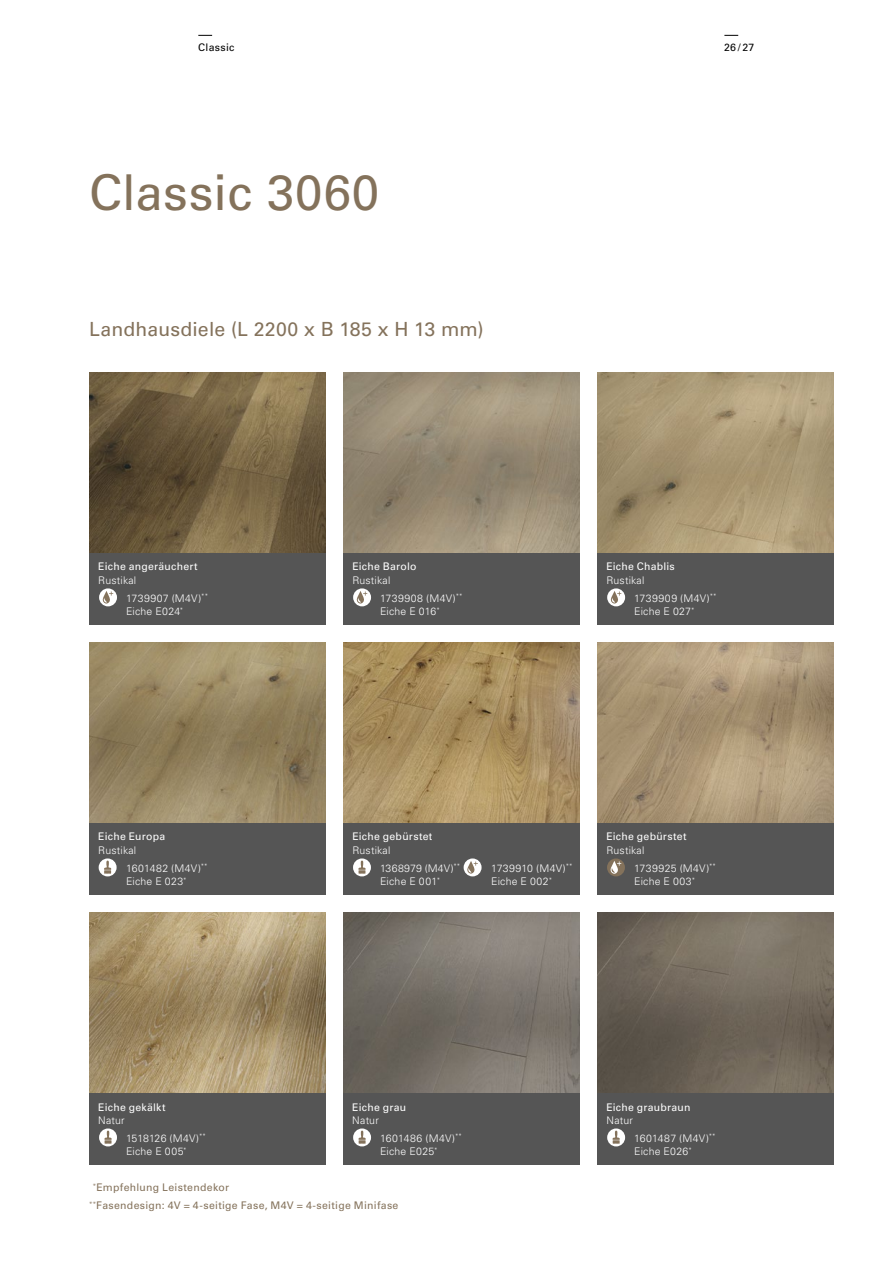
<style>
.page{position:relative;width:893px;height:1263px;background:#fff}
.page>*{position:absolute;margin:0;border:0;box-sizing:border-box;transform-origin:0 0}
.t1{font:49.5px "Univers LT Pro 55 Roman";letter-spacing:.005em;color:#84725b}
.t2{font:19.5px "Univers LT Pro 55 Roman";letter-spacing:.005em;color:#84725b}
.t3{font:300 10.5px/13.5px "Univers LT Pro 45";letter-spacing:.02em;color:#fff}
.t4{font:10.5px "Univers LT Pro 55 Roman";letter-spacing:.02em;color:#fff}
.t5{font:10.5px "Univers LT Pro 55 Roman";letter-spacing:.03em;color:#84725b}
.t6{font:10.5px "Univers LT Pro 55 Roman";letter-spacing:.03em;color:#000}
</style>
<div class="page">
<div style="left:343px;top:552px;width:236px;height:72px;background:#555"></div>
<div style="left:343px;top:822px;width:236px;height:72px;background:#555"></div>
<div style="left:343px;top:1092px;width:236px;height:72px;background:#555"></div>
<div style="left:89px;top:822px;width:236px;height:72px;background:#555"></div>
<div style="left:89px;top:1092px;width:236px;height:72px;background:#555"></div>
<div style="left:89px;top:552px;width:236px;height:72px;background:#555"></div>
<div style="left:597px;top:552px;width:236px;height:72px;background:#555"></div>
<div style="left:597px;top:822px;width:236px;height:72px;background:#555"></div>
<div style="left:597px;top:1092px;width:236px;height:72px;background:#555"></div>
<img style="left:343px;top:372px;width:236px;height:180px">
<img style="left:343px;top:912px;width:236px;height:180px">
<img style="left:89px;top:642px;width:236px;height:180px">
<img style="left:89px;top:912px;width:236px;height:180px">
<img style="left:89px;top:372px;width:236px;height:180px">
<img style="left:597px;top:372px;width:236px;height:180px">
<img style="left:597px;top:912px;width:236px;height:180px">
<svg style="left:464px;top:858px;width:18px;height:18px"></svg>
<svg style="left:467px;top:861px;width:11px;height:13px"></svg>
<div style="left:607px;top:858px;width:18px;height:18px;background:#84725b;border-radius:50%"></div>
<svg style="left:610px;top:861px;width:11px;height:13px"></svg>
<div style="left:353px;top:858px;width:18px;height:18px;background:#fff;border-radius:50%"></div>
<svg style="left:358px;top:861px;width:8px;height:13px"></svg>
<div style="left:99px;top:858px;width:18px;height:18px;background:#fff;border-radius:50%"></div>
<svg style="left:104px;top:861px;width:7px;height:13px"></svg>
<svg style="left:99px;top:588px;width:18px;height:18px"></svg>
<svg style="left:102px;top:591px;width:11px;height:13px"></svg>
<div style="left:353px;top:588px;width:18px;height:18px;background:#fff;border-radius:50%"></div>
<svg style="left:356px;top:591px;width:11px;height:13px"></svg>
<div style="left:607px;top:588px;width:18px;height:18px;background:#fff;border-radius:50%"></div>
<svg style="left:610px;top:591px;width:11px;height:13px"></svg>
<div style="left:99px;top:1128px;width:18px;height:18px;background:#fff;border-radius:50%"></div>
<svg style="left:104px;top:1131px;width:8px;height:13px"></svg>
<div style="left:353px;top:1128px;width:18px;height:18px;background:#fff;border-radius:50%"></div>
<svg style="left:358px;top:1131px;width:8px;height:13px"></svg>
<div style="left:607px;top:1128px;width:18px;height:18px;background:#fff;border-radius:50%"></div>
<svg style="left:613px;top:1131px;width:7px;height:13px"></svg>
<img style="left:343px;top:642px;width:236px;height:180px">
<img style="left:597px;top:642px;width:236px;height:180px">
<svg style="left:198px;top:35px;width:14px;height:1px"></svg>
<svg style="left:724px;top:35px;width:14px;height:1px"></svg>
<p class="t6" style="left:198px;top:41px;width:38px">Classic</p>
<p class="t6" style="left:724px;top:41px;width:32px">26 / 27</p>
<h1 class="t1" style="left:89px;top:163px;width:292px">Classic 3060</h1>
<h2 class="t2" style="left:89px;top:318px;width:396px">Landhausdiele (L 2200 x B 185 x H 13 mm)</h2>
<p class="t4" style="left:98px;top:560px;width:101px">Eiche angeräuchert</p>
<p class="t3" style="left:98px;top:573px;width:40px">Rustikal</p>
<p class="t4" style="left:352px;top:560px;width:66px">Eiche Barolo</p>
<p class="t3" style="left:352px;top:573px;width:40px">Rustikal</p>
<p class="t4" style="left:606px;top:560px;width:70px">Eiche Chablis</p>
<p class="t3" style="left:606px;top:573px;width:40px">Rustikal</p>
<p class="t3" style="left:126px;top:591px;width:84px">1739907 (M4V)<sup>**<br></sup>Eiche E024<sup>*</sup></p>
<p class="t3" style="left:380px;top:591px;width:84px">1739908 (M4V)<sup>**<br></sup>Eiche E 016<sup>*</sup></p>
<p class="t3" style="left:634px;top:591px;width:84px">1739909 (M4V)<sup>**<br></sup>Eiche E 027<sup>*</sup></p>
<p class="t4" style="left:98px;top:830px;width:68px">Eiche Europa</p>
<p class="t3" style="left:98px;top:843px;width:40px">Rustikal</p>
<p class="t4" style="left:352px;top:830px;width:82px">Eiche gebürstet</p>
<p class="t3" style="left:352px;top:843px;width:40px">Rustikal</p>
<p class="t4" style="left:606px;top:830px;width:82px">Eiche gebürstet</p>
<p class="t3" style="left:606px;top:843px;width:40px">Rustikal</p>
<p class="t3" style="left:126px;top:861px;width:83px">1601482 (M4V)<sup>**<br></sup>Eiche E 023<sup>*</sup></p>
<p class="t3" style="left:380px;top:861px;width:82px">1368979 (M4V)<sup>**<br></sup>Eiche E 001<sup>*</sup></p>
<p class="t3" style="left:491px;top:861px;width:83px">1739910 (M4V)<sup>**<br></sup>Eiche E 002<sup>*</sup></p>
<p class="t3" style="left:634px;top:861px;width:83px">1739925 (M4V)<sup>**<br></sup>Eiche E 003<sup>*</sup></p>
<p class="t4" style="left:98px;top:1100px;width:69px">Eiche gekälkt</p>
<p class="t3" style="left:98px;top:1113px;width:28px">Natur</p>
<p class="t4" style="left:352px;top:1100px;width:55px">Eiche grau</p>
<p class="t3" style="left:352px;top:1113px;width:28px">Natur</p>
<p class="t4" style="left:606px;top:1100px;width:86px">Eiche graubraun</p>
<p class="t3" style="left:606px;top:1113px;width:28px">Natur</p>
<p class="t3" style="left:126px;top:1131px;width:81px">1518126 (M4V)<sup>**<br></sup>Eiche E 005<sup>*</sup></p>
<p class="t3" style="left:380px;top:1131px;width:83px">1601486 (M4V)<sup>**<br></sup>Eiche E025<sup>*</sup></p>
<p class="t3" style="left:634px;top:1131px;width:83px">1601487 (M4V)<sup>**<br></sup>Eiche E026<sup>*</sup></p>
<p class="t5" style="left:93px;top:1181px;width:138px"><sup>*</sup>Empfehlung Leistendekor</p>
<p class="t5" style="left:89px;top:1199px;width:311px"><sup>**</sup>Fasendesign: 4V = 4-seitige Fase, M4V = 4-seitige Minifase</p>
</div>
